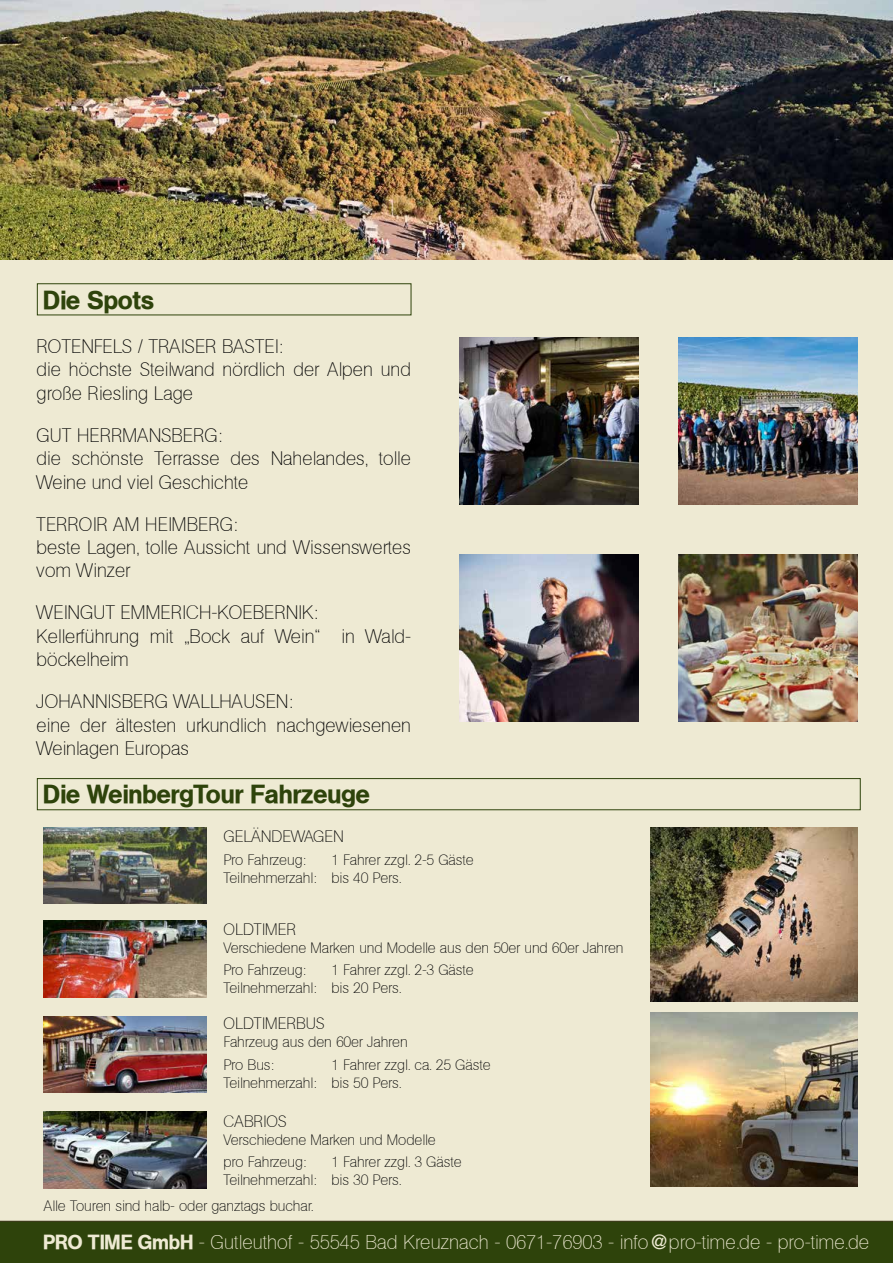
<style>
.page{position:relative;width:893px;height:1263px;background:#fff}
.page>*{position:absolute;margin:0;border:0;box-sizing:border-box;transform-origin:0 0}
.t1{font:25.5px "Agent Med DB Normal";color:#2e430b}
.t2{font:19.95px "Agent Light DB Normal";color:#eeead3}
.t3{font:19.5px/23.4px "Agent Light DB Normal";color:#000}
.t4{font:16.5px "Agent Light DB Normal";color:#000}
.t5{font:15px/18px "Agent Light DB Normal";color:#000}
.s1{font-family:"Agent Med DB Normal"}
</style>
<div class="page">
<div style="left:0;top:259px;width:893px;height:962px;background:#eeead3"></div>
<div style="left:37px;top:778px;width:824px;height:32px;border:1px solid #2e430b"></div>
<img style="left:0;top:0;width:893px;height:259px">
<img style="left:459px;top:555px;width:180px;height:167px">
<img style="left:678px;top:555px;width:180px;height:167px">
<img style="left:651px;top:827px;width:207px;height:174px">
<img style="left:651px;top:1012px;width:207px;height:174px">
<img style="left:459px;top:337px;width:180px;height:167px">
<img style="left:678px;top:337px;width:180px;height:167px">
<div style="left:37px;top:283px;width:374px;height:32px;border:1px solid #2e430b"></div>
<img style="left:44px;top:921px;width:163px;height:76px">
<img style="left:44px;top:827px;width:163px;height:77px">
<img style="left:44px;top:1016px;width:163px;height:77px">
<img style="left:44px;top:1112px;width:163px;height:76px">
<div style="left:0;top:1221px;width:893px;height:42px;background:#2e430b"></div>
<h1 class="t1" style="left:44px;top:285px;width:112px">Die Spots</h1>
<p class="t3" style="left:37px;top:334px;width:376px">ROTENFELS / TRAISER BASTEI:<br>die höchste Steilwand nördlich der Alpen und große Riesling Lage</p>
<p class="t3" style="left:37px;top:423px;width:376px">GUT HERRMANSBERG:<br>die schönste Terrasse des Nahelandes, tolle<br>Weine und viel Geschichte</p>
<p class="t3" style="left:37px;top:512px;width:376px">TERROIR AM HEIMBERG:<br>beste Lagen, tolle Aussicht und Wissenswertes vom Winzer</p>
<p class="t3" style="left:37px;top:601px;width:376px">WEINGUT EMMERICH-KOEBERNIK:<br>Kellerführung mit „Bock auf Wein“ in Wald&shy;böckelheim</p>
<p class="t3" style="left:37px;top:690px;width:376px">JOHANNISBERG WALLHAUSEN:<br>eine der ältesten urkundlich nachgewiesenen<br>Weinlagen Europas</p>
<h1 class="t1" style="left:44px;top:780px;width:328px">Die WeinbergTour Fahrzeuge</h1>
<p class="t4" style="left:224px;top:827px;width:122px">GELÄNDEWAGEN</p>
<p class="t5" style="left:224px;top:850px;width:84px">Pro Fahrzeug:</p>
<p class="t5" style="left:224px;top:850px;width:252px;text-indent:108px">1 Fahrer zzgl. 2-5 Gäste<br>Teilnehmerzahl: bis 40 Pers.</p>
<p class="t4" style="left:224px;top:919px;width:74px">OLDTIMER</p>
<p class="t5" style="left:224px;top:936px;width:402px;line-height:22.5px">Verschiedene Marken und Modelle aus den 50er und 60er Jahren<br>Pro Fahrzeug:</p>
<p class="t5" style="left:224px;top:961px;width:252px;text-indent:108px">1 Fahrer zzgl. 2-3 Gäste<br>Teilnehmerzahl: bis 20 Pers.</p>
<p class="t4" style="left:224px;top:1014px;width:103px">OLDTIMERBUS</p>
<p class="t5" style="left:224px;top:1031px;width:186px;line-height:22.5px">Fahrzeug aus den 60er Jahren<br>Pro Bus:</p>
<p class="t5" style="left:224px;top:1055px;width:269px;text-indent:108px">1 Fahrer zzgl. ca. 25 Gäste<br>Teilnehmerzahl: bis 50 Pers.</p>
<p class="t4" style="left:224px;top:1112px;width:65px">CABRIOS</p>
<p class="t5" style="left:224px;top:1128px;width:214px;line-height:22.5px">Verschiedene Marken und Modelle pro Fahrzeug:</p>
<p class="t5" style="left:224px;top:1153px;width:240px;text-indent:108px">1 Fahrer zzgl. 3 Gäste<br>Teilnehmerzahl: bis 30 Pers.</p>
<p class="t5" style="left:44px;top:1197px;width:271px">Alle Touren sind halb- oder ganztags buchar.</p>
<p class="t2" style="left:44px;top:1231px;width:828px"><span class="s1">PRO TIME GmbH</span> - Gutleuthof - 55545 Bad Kreuznach - 0671-76903 - info@pro-time.de - pro-time.de</p>
</div>
